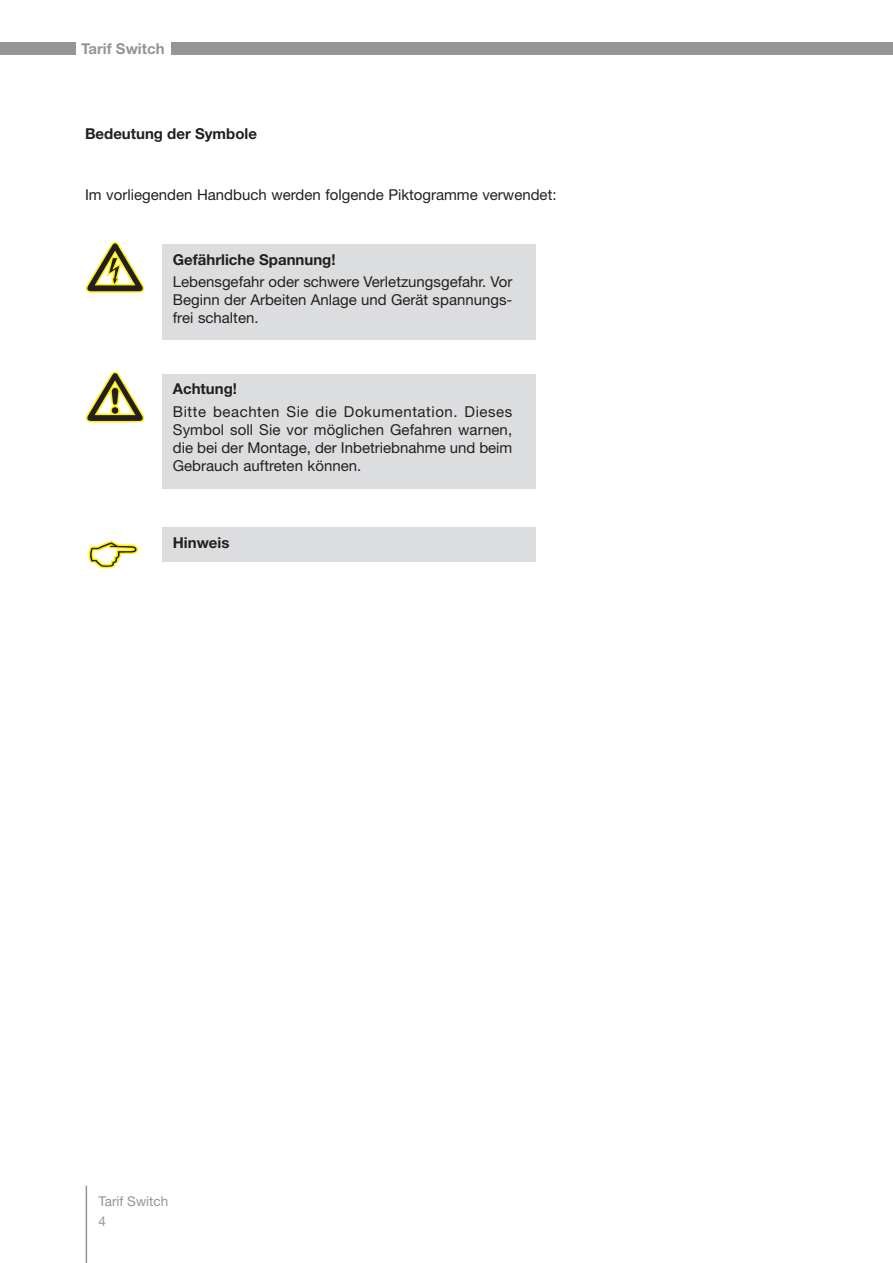
<style>
.page{position:relative;width:893px;height:1263px;background:#fff}
.page>*{position:absolute;margin:0;border:0;box-sizing:border-box;transform-origin:0 0}
.t1{font:15px/18px "Helvetica Neue LT";color:#231f20;text-align:justify}
.t2{font:700 15px "Helvetica Neue LT";color:#231f20}
.t3{font:700 15px "Helvetica Neue LT";color:#939598}
.t4{font:13.5px/19.5px "Helvetica Neue LT";color:#939598}
</style>
<div class="page">
<div style="left:171px;top:43px;width:721px;height:12px;background:#939598"></div>
<div style="left:0;top:43px;width:75px;height:12px;background:#939598"></div>
<hr style="left:86px;top:1185px;width:1px;height:78px;background:#939598">
<div style="left:162px;top:244px;width:374px;height:96px;background:#dcdddf"></div>
<div style="left:162px;top:374px;width:374px;height:115px;background:#dcdddf"></div>
<div style="left:162px;top:527px;width:374px;height:34px;background:#dcdddf"></div>
<svg style="left:85px;top:242px;width:60px;height:51px"></svg>
<svg style="left:85px;top:371px;width:60px;height:52px"></svg>
<svg style="left:88px;top:540px;width:50px;height:29px"></svg>
<p class="t3" style="left:81px;top:40px;width:85px">Tarif Switch</p>
<p class="t2" style="left:85px;top:125px;width:173px">Bedeutung der Symbole</p>
<p class="t1" style="left:85px;top:185px;width:473px">Im vorliegenden Handbuch werden folgende Piktogramme verwendet:</p>
<p class="t2" style="left:173px;top:250px;width:164px">Gefährliche Spannung!</p>
<p class="t1" style="left:173px;top:272px;width:341px">Lebensgefahr oder schwere Verletzungsgefahr. Vor Beginn der Arbeiten Anlage und Gerät spannungs&shy;frei schalten.</p>
<p class="t2" style="left:173px;top:380px;width:66px">Achtung!</p>
<p class="t1" style="left:173px;top:402px;width:341px">Bitte beachten Sie die Dokumentation. Dieses Symbol soll Sie vor möglichen Gefahren warnen, die bei der Montage, der Inbetriebnahme und beim Gebrauch auftreten können.</p>
<p class="t2" style="left:173px;top:533px;width:58px">Hinweis</p>
<p class="t4" style="left:99px;top:1192px;width:71px">Tarif Switch<br>4</p>
</div>
